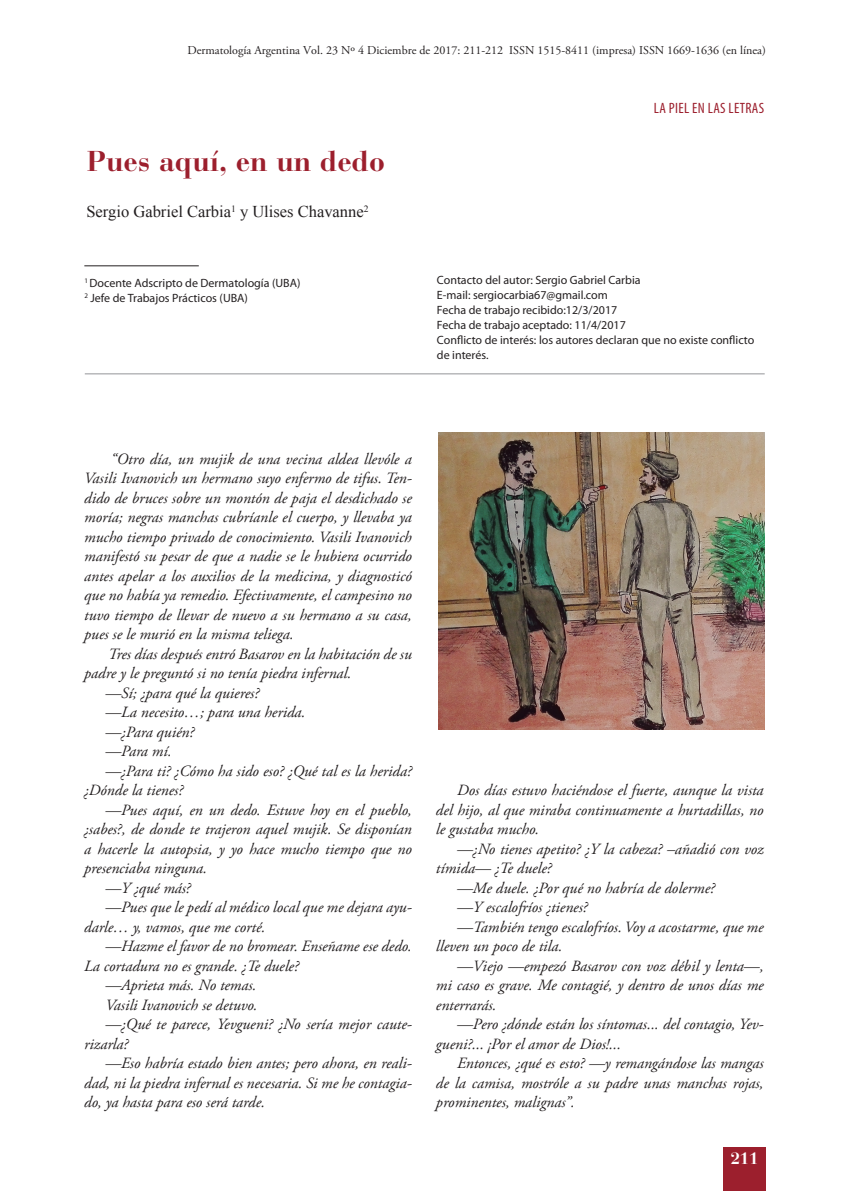
<style>
.page{position:relative;width:851px;height:1191px;background:#fff}
.page>*{position:absolute;margin:0;border:0;box-sizing:border-box;transform-origin:0 0}
.t1{font:700 28.5px "Bauer Bodoni Std";color:#9c1f2d}
.t2{font:16.5px "Times New Roman";color:#231f20}
.t3{font:700 16.5px "Bauer Bodoni Std";color:#fff}
.t4{font:italic 15.75px/19.5px "Adobe Garamond Pro";color:#231f20;text-align:justify}
.t5{font:condensed 15px "Myriad Pro";letter-spacing:.025em;color:#9c1f2d}
.t6{font:12px/15px "Myriad Pro";color:#231f20}
.t7{font:12px "Adobe Garamond Pro";color:#231f20}
</style>
<div class="page">
<div style="left:723px;top:1146px;width:42px;height:45px;background:#9c1f2d"></div>
<hr style="left:85px;top:373px;width:679px;height:1px;background:#939598">
<hr style="left:84px;top:265px;width:115px;height:1px;background:#231f20">
<img style="left:438px;top:433px;width:326px;height:296px">
<p class="t7" style="left:187px;top:43px;width:580px">Dermatología Argentina Vol. 23 Nº 4 Diciembre de 2017: 211-212 ISSN 1515-8411 (impresa) ISSN 1669-1636 (en línea)</p>
<h1 class="t1" style="left:87px;top:144px;width:299px">Pues aquí, en un dedo</h1>
<p class="t2" style="left:86px;top:201px;width:283px">Sergio Gabriel Carbia<sup>1</sup> y Ulises Chavanne<sup>2</sup></p>
<p class="t6" style="left:84px;top:275px;width:217px"><sup>1</sup> Docente Adscripto de Dermatología (UBA)<br><sup>2</sup> Jefe de Trabajos Prácticos (UBA)</p>
<p class="t5" style="left:654px;top:98px;width:112px">LA PIEL EN LAS LETRAS</p>
<p class="t6" style="left:437px;top:272px;width:319px">Contacto del autor: Sergio Gabriel Carbia<br>E-mail: sergiocarbia67@gmail.com<br>Fecha de trabajo recibido:12/3/2017<br>Fecha de trabajo aceptado: 11/4/2017<br>Conflicto de interés: los autores declaran que no existe conflicto de interés.</p>
<p class="t4" style="left:84px;top:449px;width:329px;text-indent:27px">“Otro día, un mujik de una vecina aldea llevóle a Vasili Ivanovich un hermano suyo enfermo de tifus. Ten&shy;dido de bruces sobre un montón de paja el desdichado se moría; negras manchas cubríanle el cuerpo, y llevaba ya mucho tiempo privado de conocimiento. Vasili Ivanovich manifestó su pesar de que a nadie se le hubiera ocurrido antes apelar a los auxilios de la medicina, y diagnosticó que no había ya remedio. Efectivamente, el campesino no tuvo tiempo de llevar de nuevo a su hermano a su casa, pues se le murió en la misma teliega.</p>
<p class="t4" style="left:108px;top:644px;width:305px">Tres días después entró Basarov en la habitación de su</p>
<p class="t4" style="left:84px;top:664px;width:268px">padre y le preguntó si no tenía piedra infernal.</p>
<p class="t4" style="left:105px;top:683px;width:155px">—Sí; ¿para qué la quieres?</p>
<p class="t4" style="left:105px;top:703px;width:201px">—La necesito…; para una herida.</p>
<p class="t4" style="left:105px;top:722px;width:90px">—¿Para quién?</p>
<p class="t4" style="left:105px;top:742px;width:68px">—Para mí.</p>
<p class="t4" style="left:105px;top:761px;width:308px">—¿Para ti? ¿Cómo ha sido eso? ¿Qué tal es la herida?</p>
<p class="t4" style="left:84px;top:781px;width:100px">¿Dónde la tienes?</p>
<p class="t4" style="left:105px;top:800px;width:308px">—Pues aquí, en un dedo. Estuve hoy en el pueblo,</p>
<p class="t4" style="left:84px;top:820px;width:329px">¿sabes?, de donde te trajeron aquel mujik. Se disponían</p>
<p class="t4" style="left:84px;top:839px;width:329px">a hacerle la autopsia, y yo hace mucho tiempo que no</p>
<p class="t4" style="left:84px;top:859px;width:124px">presenciaba ninguna.</p>
<p class="t4" style="left:105px;top:878px;width:87px">—Y ¿qué más?</p>
<p class="t4" style="left:105px;top:898px;width:308px">—Pues que le pedí al médico local que me dejara ayu-</p>
<p class="t4" style="left:84px;top:917px;width:183px">darle… y, vamos, que me corté.</p>
<p class="t4" style="left:105px;top:937px;width:308px">—Hazme el favor de no bromear. Enseñame ese dedo.</p>
<p class="t4" style="left:84px;top:956px;width:216px">La cortadura no es grande. ¿Te duele?</p>
<p class="t4" style="left:105px;top:976px;width:152px">—Aprieta más. No temas.</p>
<p class="t4" style="left:105px;top:995px;width:153px">Vasili Ivanovich se detuvo.</p>
<p class="t4" style="left:105px;top:1015px;width:308px">—¿Qué te parece, Yevgueni? ¿No sería mejor caute-</p>
<p class="t4" style="left:84px;top:1034px;width:45px">rizarla?</p>
<p class="t4" style="left:105px;top:1054px;width:308px">—Eso habría estado bien antes; pero ahora, en reali-</p>
<p class="t4" style="left:84px;top:1073px;width:329px">dad, ni la piedra infernal es necesaria. Si me he contagia-</p>
<p class="t4" style="left:84px;top:1093px;width:182px">do, ya hasta para eso será tarde.</p>
<p class="t4" style="left:436px;top:781px;width:329px;text-indent:21px">Dos días estuvo haciéndose el fuerte, aunque la vista del hijo, al que miraba continuamente a hurtadillas, no le gustaba mucho.</p>
<p class="t4" style="left:457px;top:839px;width:308px">—¿No tienes apetito? ¿Y la cabeza? –añadió con voz</p>
<p class="t4" style="left:436px;top:859px;width:117px">tímida— ¿Te duele?</p>
<p class="t4" style="left:457px;top:878px;width:259px">—Me duele. ¿Por qué no habría de dolerme?</p>
<p class="t4" style="left:457px;top:898px;width:132px">—Y escalofríos ¿tienes?</p>
<p class="t4" style="left:457px;top:917px;width:308px">—También tengo escalofríos. Voy a acostarme, que me</p>
<p class="t4" style="left:436px;top:937px;width:128px">lleven un poco de tila.</p>
<p class="t4" style="left:457px;top:956px;width:308px">—Viejo —empezó Basarov con voz débil y lenta—,</p>
<p class="t4" style="left:436px;top:976px;width:329px">mi caso es grave. Me contagié, y dentro de unos días me</p>
<p class="t4" style="left:436px;top:995px;width:62px">enterrarás.</p>
<p class="t4" style="left:457px;top:1015px;width:308px">—Pero ¿dónde están los síntomas... del contagio, Yev-</p>
<p class="t4" style="left:436px;top:1034px;width:186px">gueni?... ¡Por el amor de Dios!...</p>
<p class="t4" style="left:457px;top:1054px;width:308px">Entonces, ¿qué es esto? —y remangándose las mangas</p>
<p class="t4" style="left:436px;top:1073px;width:329px">de la camisa, mostróle a su padre unas manchas rojas,</p>
<p class="t4" style="left:436px;top:1093px;width:140px">prominentes, malignas”.</p>
<p class="t3" style="left:730px;top:1148px;width:29px">211</p>
</div>
